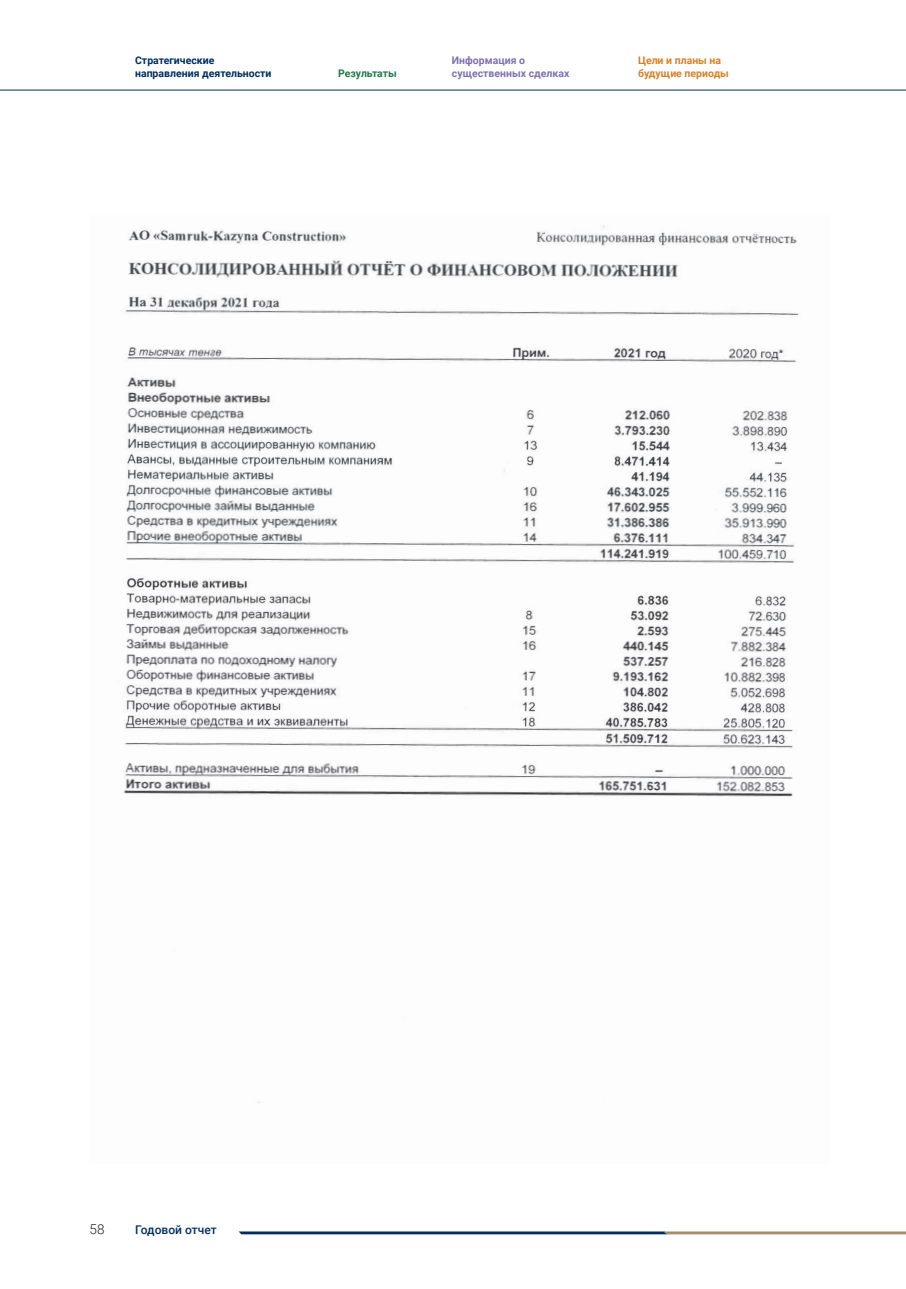
<style>
.page{position:relative;width:906px;height:1289px;background:#fff}
.page>*{position:absolute;margin:0;border:0;box-sizing:border-box;transform-origin:0 0}
.t1{font:300 13.5px "Roboto";color:#231f20}
.t2{font:500 12px "Roboto";color:#002e5e}
.t3{font:700 10.5px/12.6px "Roboto";color:#002e5e}
.t4{font:700 10.5px/12.6px "Roboto";color:#7e72af}
.t5{font:700 10.5px/12.6px "Roboto";color:#d78028}
.t6{font:700 10.5px "Roboto";letter-spacing:-.005em;color:#21794b}
</style>
<div class="page">
<hr style="left:0;top:90px;width:906px;height:1px;background:#002e5e">
<svg style="left:239px;top:1231px;width:667px;height:3px;background:#5c6c7c"></svg>
<img style="left:123px;top:225px;width:676px;height:878px">
<p class="t3" style="left:135px;top:54px;width:138px">Стратегические направления деятельности</p>
<p class="t6" style="left:338px;top:65px;width:60px">Результаты</p>
<p class="t4" style="left:452px;top:54px;width:119px">Информация о существенных сделках</p>
<p class="t5" style="left:638px;top:54px;width:92px">Цели и планы на будущие периоды</p>
<p class="t1" style="left:90px;top:1219px;width:16px">58</p>
<p class="t2" style="left:135px;top:1221px;width:83px">Годовой отчет</p>
</div>
